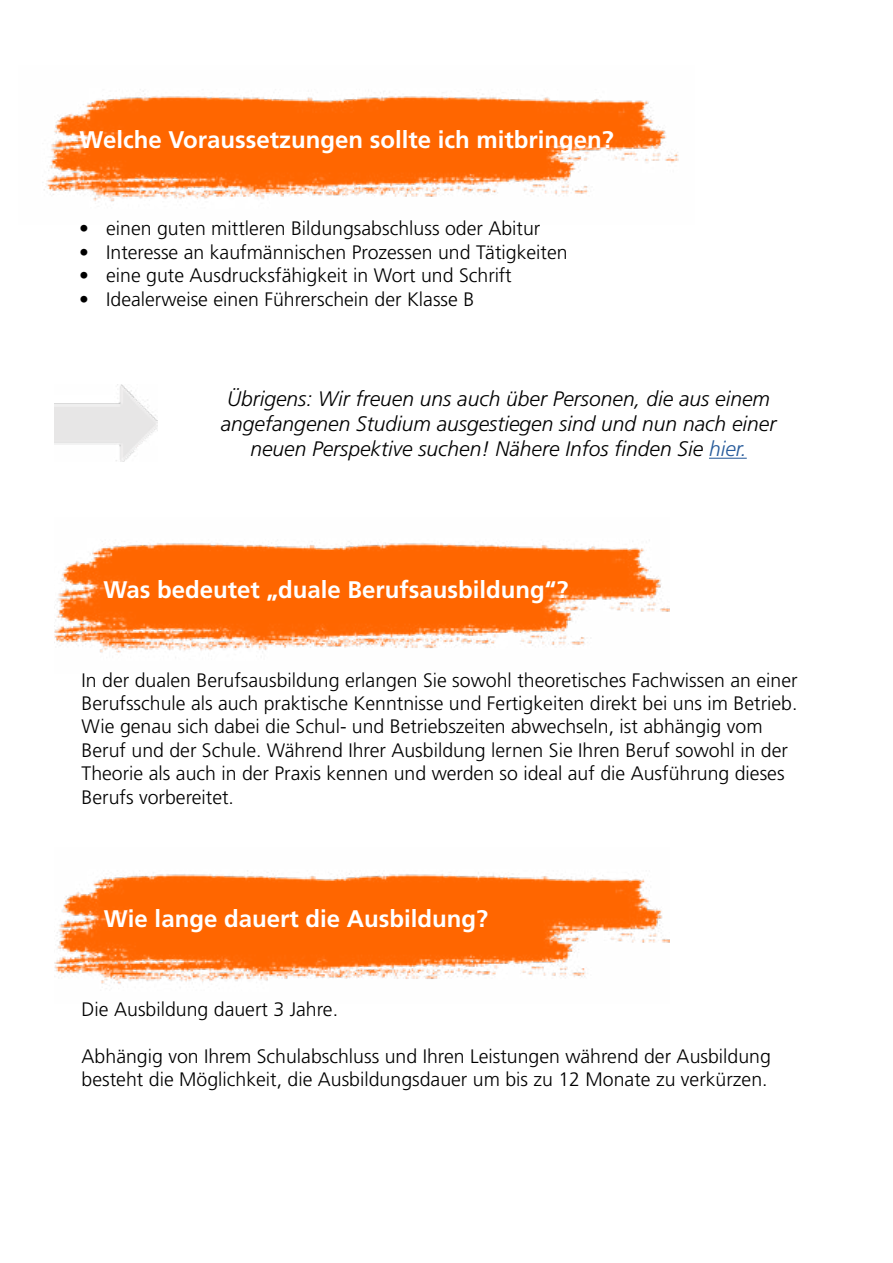
<style>
.page{position:relative;width:893px;height:1263px;background:#fff}
.page>*{position:absolute;margin:0;border:0;box-sizing:border-box;transform-origin:0 0}
.t1{font:700 24px "Frutiger LT Pro";color:#fff}
.t2{font:italic 300 21px/25.2px "Frutiger LT Std";color:#000;text-align:center}
.t3{font:300 19.5px/23.4px "Frutiger LT Pro";color:#000}
.s1{color:#275b9b}
</style>
<div class="page">
<img style="left:54px;top:384px;width:104px;height:78px">
<hr style="left:709px;top:458px;width:38px;height:1px;background:#275b9b">
<img style="left:42px;top:91px;width:637px;height:111px">
<img style="left:54px;top:541px;width:615px;height:112px">
<img style="left:54px;top:870px;width:615px;height:114px">
<p class="t1" style="left:80px;top:126px;width:536px">Welche Voraussetzungen sollte ich mitbringen?</p>
<p class="t3" style="left:79px;top:217px;width:463px">• einen guten mittleren Bildungsabschluss oder Abitur</p>
<p class="t3" style="left:79px;top:240px;width:490px">• Interesse an kaufmännischen Prozessen und Tätigkeiten</p>
<p class="t3" style="left:79px;top:264px;width:434px">• eine gute Ausdrucksfähigkeit in Wort und Schrift</p>
<p class="t3" style="left:79px;top:287px;width:397px">• Idealerweise einen Führerschein der Klasse B</p>
<p class="t2" style="left:221px;top:386px;width:557px">Übrigens: Wir freuen uns auch über Personen, die aus einem angefangenen Studium ausgestiegen sind und nun nach einer neuen Perspektive suchen! Nähere Infos finden Sie <span class="s1">hier.</span></p>
<p class="t1" style="left:103px;top:576px;width:466px">Was bedeutet „duale Berufsausbildung“?</p>
<p class="t3" style="left:82px;top:668px;width:717px">In der dualen Berufsausbildung erlangen Sie sowohl theoretisches Fachwissen an einer Berufsschule als auch praktische Kenntnisse und Fertigkeiten direkt bei uns im Betrieb.<br>Wie genau sich dabei die Schul- und Betriebszeiten abwechseln, ist abhängig vom Beruf und der Schule. Während Ihrer Ausbildung lernen Sie Ihren Beruf sowohl in der Theorie als auch in der Praxis kennen und werden so ideal auf die Ausführung dieses Berufs vorbereitet.</p>
<p class="t1" style="left:104px;top:905px;width:386px">Wie lange dauert die Ausbildung?</p>
<p class="t3" style="left:82px;top:998px;width:258px">Die Ausbildung dauert 3 Jahre.</p>
<p class="t3" style="left:82px;top:1045px;width:691px">Abhängig von Ihrem Schulabschluss und Ihren Leistungen während der Ausbildung besteht die Möglichkeit, die Ausbildungsdauer um bis zu 12 Monate zu verkürzen.</p>
</div>
